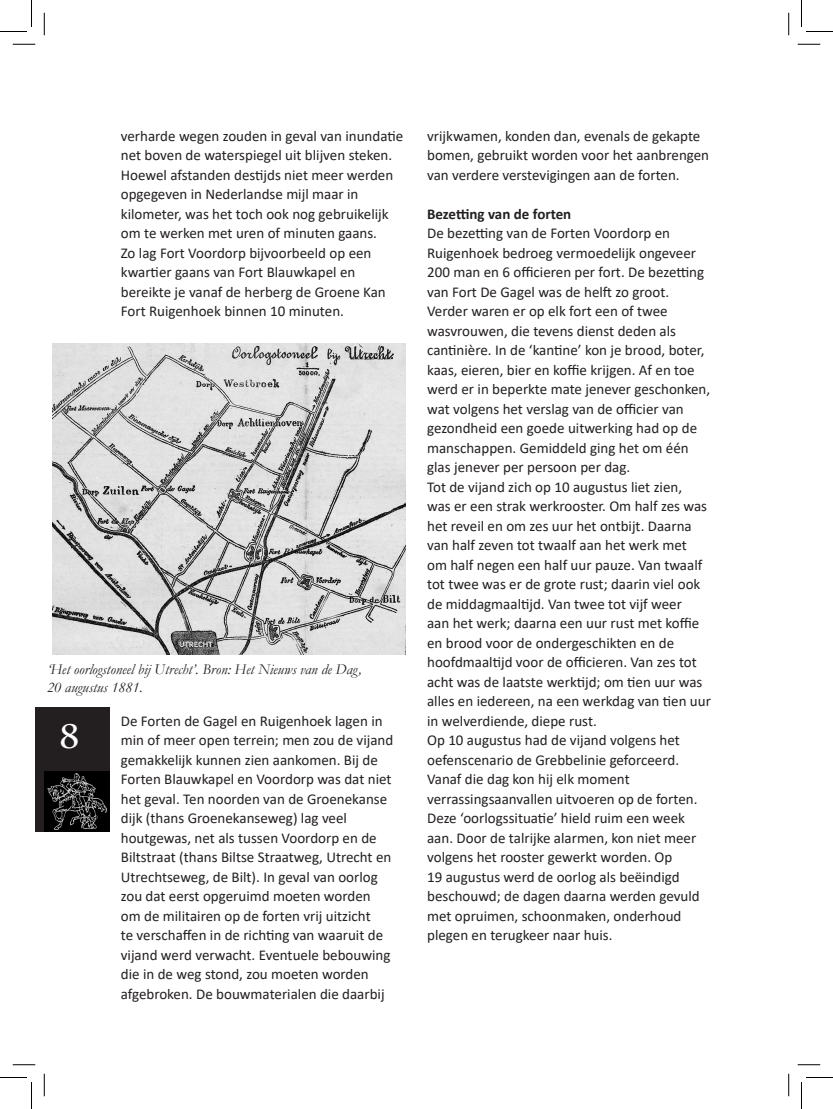
<style>
.page{position:relative;width:833px;height:1109px;background:#fff}
.page>*{position:absolute;margin:0;border:0;box-sizing:border-box;transform-origin:0 0}
.t1{font:700 33.75px "Charlemagne Std";color:#fff}
.Standaard{font:15px/19.5px "Calibri";color:#231f20}
.t2{font:italic 15px "Garamond";color:#231f20}
.Standaard-2{font:700 15px "Calibri";color:#231f20}
</style>
<div class="page">
<div style="left:59px;top:707px;width:50px;height:68px;background:#231f20"></div>
<div style="left:35px;top:707px;width:24px;height:125px;background:#231f20"></div>
<img style="left:44px;top:772px;width:65px;height:60px">
<img style="left:53px;top:343px;width:353px;height:312px">
<svg style="left:13px;top:44px;width:22px;height:1px"></svg>
<svg style="left:797px;top:44px;width:23px;height:1px"></svg>
<svg style="left:13px;top:1064px;width:22px;height:1px"></svg>
<svg style="left:797px;top:1064px;width:23px;height:1px"></svg>
<svg style="left:44px;top:13px;width:1px;height:22px"></svg>
<svg style="left:44px;top:1074px;width:1px;height:22px"></svg>
<svg style="left:788px;top:13px;width:1px;height:22px"></svg>
<svg style="left:788px;top:1074px;width:1px;height:22px"></svg>
<svg style="left:0;top:0;width:32px;height:32px"></svg>
<svg style="left:0;top:1077px;width:32px;height:32px"></svg>
<svg style="left:801px;top:0;width:32px;height:32px"></svg>
<svg style="left:801px;top:1077px;width:32px;height:32px"></svg>
<p class="Standaard" style="left:121px;top:125px;width:284px">verharde wegen zouden in geval van inundatie net boven de waterspiegel uit blijven steken.<br>Hoewel afstanden destijds niet meer werden opgegeven in Nederlandse mijl maar in kilometer, was het toch ook nog gebruikelijk om te werken met uren of minuten gaans.<br>Zo lag Fort Voordorp bijvoorbeeld op een kwartier gaans van Fort Blauwkapel en bereikte je vanaf de herberg de Groene Kan Fort Ruigenhoek binnen 10 minuten.</p>
<p class="t2" style="left:47px;top:659px;width:316px">‘Het oorlogstoneel bij Utrecht’. Bron: Het Nieuws van de Dag,</p>
<p class="t2" style="left:47px;top:677px;width:97px">20 augustus 1881.</p>
<h1 class="t1" style="left:59px;top:717px;width:22px">8</h1>
<p class="Standaard" style="left:121px;top:710px;width:274px">De Forten de Gagel en Ruigenhoek lagen in min of meer open terrein; men zou de vijand gemakkelijk kunnen zien aankomen. Bij de Forten Blauwkapel en Voordorp was dat niet het geval. Ten noorden van de Groenekanse dijk (thans Groenekanseweg) lag veel houtgewas, net als tussen Voordorp en de Biltstraat (thans Biltse Straatweg, Utrecht en Utrechtseweg, de Bilt). In geval van oorlog zou dat eerst opgeruimd moeten worden om de militairen op de forten vrij uitzicht<br>te verschaffen in de richting van waaruit de vijand werd verwacht. Eventuele bebouwing die in de weg stond, zou moeten worden afgebroken. De bouwmaterialen die daarbij</p>
<p class="Standaard" style="left:427px;top:125px;width:283px">vrijkwamen, konden dan, evenals de gekapte bomen, gebruikt worden voor het aanbrengen van verdere verstevigingen aan de forten.</p>
<p class="Standaard-2" style="left:427px;top:203px;width:146px">Bezetting van de forten</p>
<p class="Standaard" style="left:427px;top:223px;width:285px">De bezetting van de Forten Voordorp en Ruigenhoek bedroeg vermoedelijk ongeveer 200 man en 6 officieren per fort. De bezetting van Fort De Gagel was de helft zo groot.<br>Verder waren er op elk fort een of twee wasvrouwen, die tevens dienst deden als cantinière. In de ‘kantine’ kon je brood, boter, kaas, eieren, bier en koffie krijgen. Af en toe werd er in beperkte mate jenever geschonken, wat volgens het verslag van de officier van gezondheid een goede uitwerking had op de manschappen. Gemiddeld ging het om één glas jenever per persoon per dag.</p>
<p class="Standaard" style="left:427px;top:476px;width:285px">Tot de vijand zich op 10 augustus liet zien,<br>was er een strak werkrooster. Om half zes was het reveil en om zes uur het ontbijt. Daarna van half zeven tot twaalf aan het werk met<br>om half negen een half uur pauze. Van twaalf tot twee was er de grote rust; daarin viel ook de middagmaaltijd. Van twee tot vijf weer<br>aan het werk; daarna een uur rust met koffie en brood voor de ondergeschikten en de hoofdmaaltijd voor de officieren. Van zes tot acht was de laatste werktijd; om tien uur was alles en iedereen, na een werkdag van tien uur in welverdiende, diepe rust.</p>
<p class="Standaard" style="left:427px;top:730px;width:274px">Op 10 augustus had de vijand volgens het oefenscenario de Grebbelinie geforceerd.<br>Vanaf die dag kon hij elk moment verrassingsaanvallen uitvoeren op de forten.<br>Deze ‘oorlogssituatie’ hield ruim een week aan. Door de talrijke alarmen, kon niet meer volgens het rooster gewerkt worden. Op<br>19 augustus werd de oorlog als beëindigd beschouwd; de dagen daarna werden gevuld met opruimen, schoonmaken, onderhoud plegen en terugkeer naar huis.</p>
</div>
